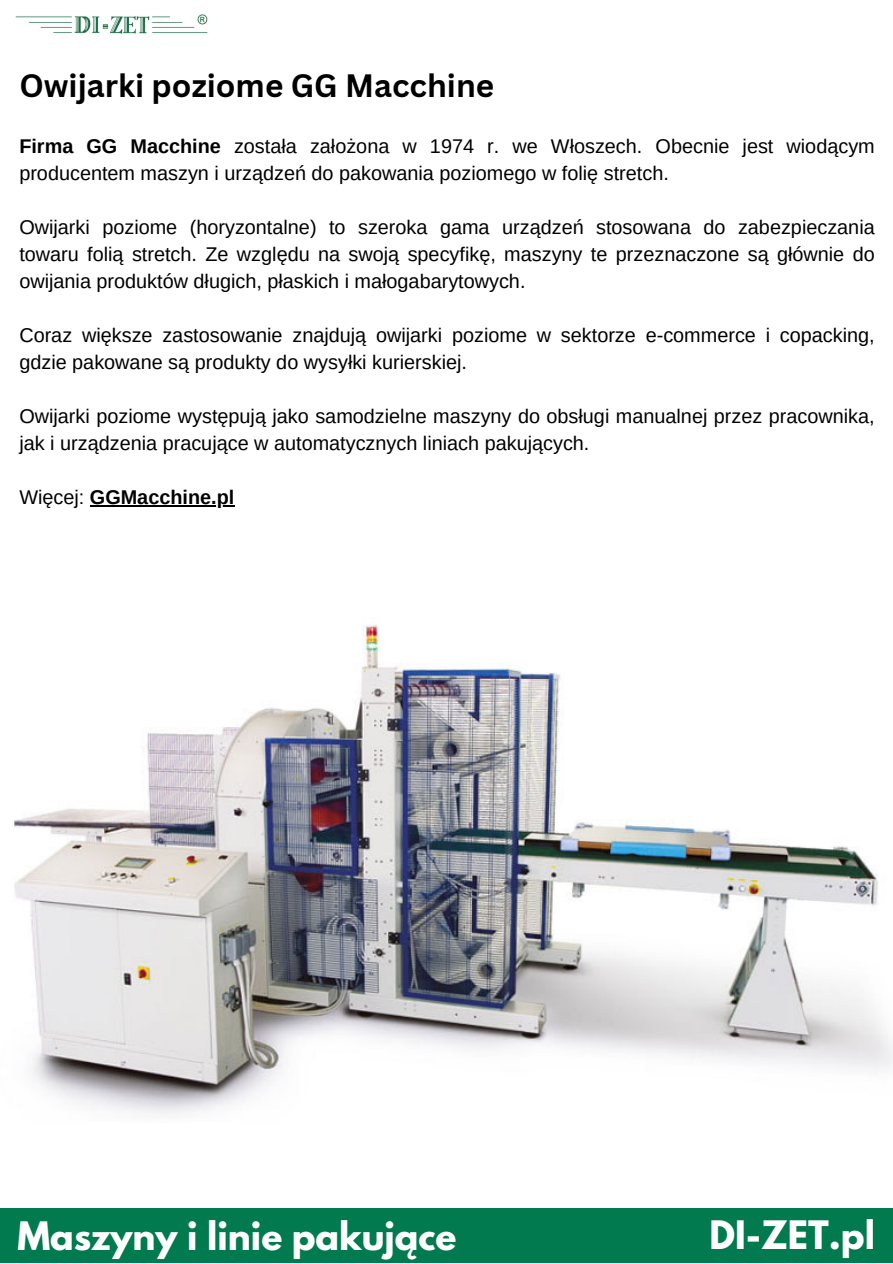
<style>
.page{position:relative;width:893px;height:1264px;background:#fff}
.page>*{position:absolute;margin:0;border:0;box-sizing:border-box;transform-origin:0 0}
.t1{font:700 34.8px "League Spartan";color:#fff}
.t2{font:700 31.5px "Canva Sans";color:#000}
.t3{font:19.8px/27px "Arimo";color:#000}
.t4{font:700 19.8px "Arimo";color:#000}
.s1{font-weight:700}
.s2{font-weight:400}
</style>
<div class="page">
<div style="left:0;top:1206px;width:892px;height:56px;background:#007a4e"></div>
<img style="left:15px;top:14px;width:193px;height:20px">
<img style="left:0;top:625px;width:892px;height:582px">
<hr style="left:90px;top:505px;width:144px;height:1px;background:#000">
<p class="t2" style="left:19px;top:63px;width:476px">Owijarki poziome GG Macchine</p>
<p class="t3" style="left:19px;top:132px;width:856px"><span class="s1">Firma GG Macchine</span> została założona w 1974 r. we Włoszech. Obecnie jest wiodącym producentem maszyn i urządzeń do pakowania poziomego w folię stretch.</p>
<p class="t3" style="left:19px;top:213px;width:856px;text-align:justify">Owijarki poziome (horyzontalne) to szeroka gama urządzeń stosowana do zabezpieczania towaru folią stretch. Ze względu na swoją specyfikę, maszyny te przeznaczone są głównie do owijania produktów długich, płaskich i małogabarytowych.</p>
<p class="t3" style="left:19px;top:321px;width:856px">Coraz większe zastosowanie znajdują owijarki poziome w sektorze e-commerce i copacking, gdzie pakowane są produkty do wysyłki kurierskiej.</p>
<p class="t3" style="left:19px;top:402px;width:856px">Owijarki poziome występują jako samodzielne maszyny do obsługi manualnej przez pracownika, jak i urządzenia pracujące w automatycznych liniach pakujących.</p>
<p class="t4" style="left:19px;top:486px;width:216px"><span class="s2">Więcej:</span> GGMacchine.pl</p>
<p class="t1" style="left:17px;top:1218px;width:440px">Maszyny i linie pakujące</p>
<p class="t1" style="left:709px;top:1217px;width:167px">DI-ZET.pl</p>
</div>
